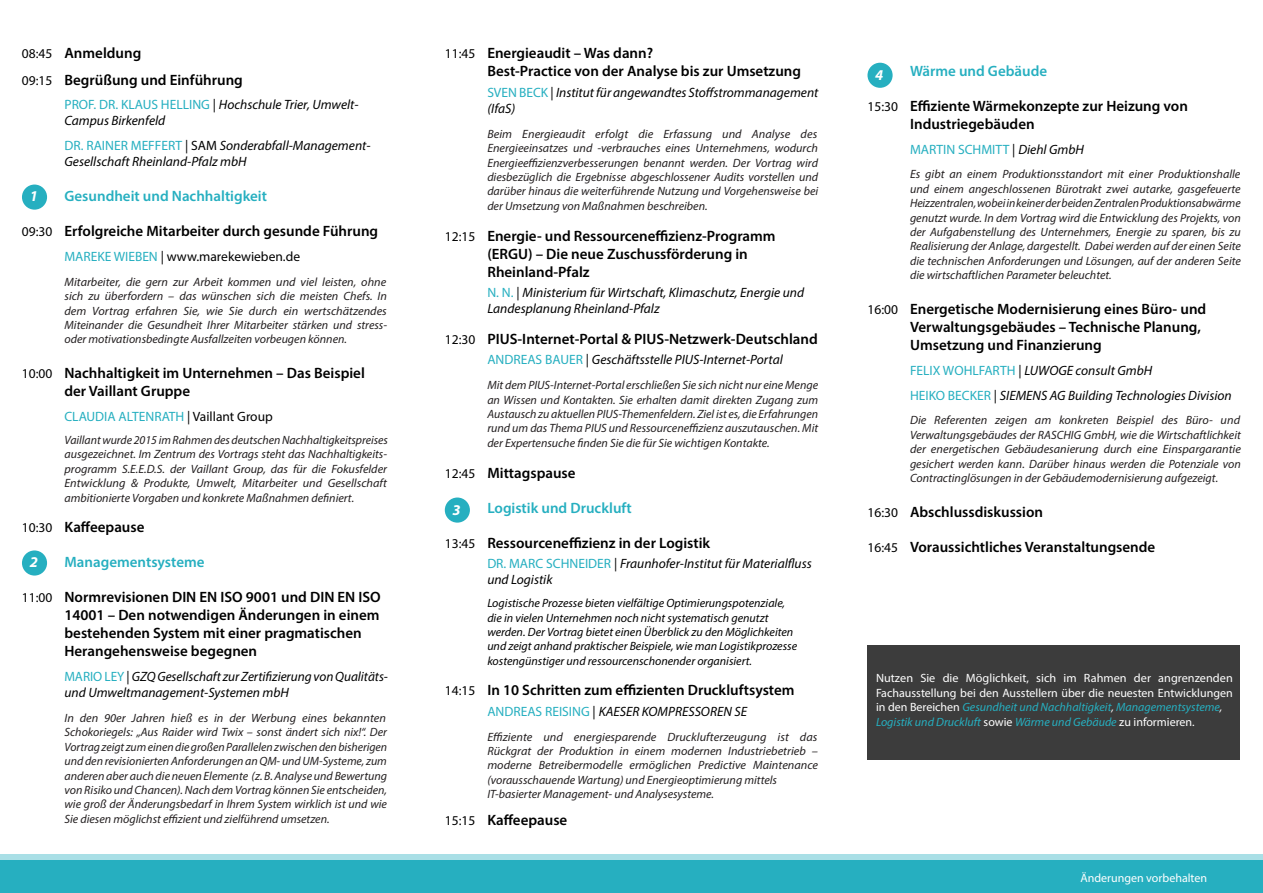
<style>
.page{position:relative;width:1263px;height:893px;background:#fff}
.page>*{position:absolute;margin:0;border:0;box-sizing:border-box;transform-origin:0 0}
.t1{font:600 15px/18px "Myriad Pro";color:#000}
.t2{font:600 15px "Myriad Pro";color:#26afc0}
.t3{font:italic 700 15px "Myriad Pro";color:#fff}
.t4{font:italic 13.5px/16.2px "Myriad Pro";color:#000}
.t5{font:13.5px "Myriad Pro";color:#26afc0}
.t6{font:13.5px "Myriad Pro";color:#000}
.t7{font:italic 12px/14.4px "Myriad Pro";color:#231f20;text-align:justify}
.t8{font:italic 12px/14.4px "Myriad Pro";color:#000}
.t9{font:12px/14.4px "Myriad Pro";color:#fff;text-align:justify}
.t10{font:italic 12px "Myriad Pro";color:#26afc0}
.s1{font-weight:400;font-size:13.5px}
.s2{font-style:normal;color:#26afc0}
.s3{font-style:normal}
.s4{color:#26afc0}
.s5{color:#000}
.s6{font-style:italic;color:#000}
.s7{font-style:italic;color:#26afc0}
.s8{font-style:italic}
.s9{font-style:normal;color:#fff}
</style>
<div class="page">
<div style="left:867px;top:645px;width:373px;height:115px;background:#3c3c3c"></div>
<svg style="left:0;top:854px;width:1263px;height:7px;fill:#a9dfe6"></svg>
<div style="left:0;top:861px;width:1263px;height:32px;background:#26afc0"></div>
<div style="left:22px;top:185px;width:25px;height:25px;background:#26afc0;border-radius:50%"></div>
<div style="left:22px;top:550px;width:25px;height:26px;background:#26afc0;border-radius:50%"></div>
<div style="left:445px;top:497px;width:25px;height:26px;background:#26afc0;border-radius:50%"></div>
<div style="left:867px;top:63px;width:26px;height:25px;background:#26afc0;border-radius:50%"></div>
<p class="t1" style="left:22px;top:44px;width:121px"><span class="s1">08:45</span> Anmeldung</p>
<p class="t1" style="left:22px;top:70px;width:222px"><span class="s1">09:15</span> Begrüßung und Einführung</p>
<p class="t4" style="left:64px;top:96px;width:296px"><span class="s2">PROF. DR. KLAUS HELLING</span> <span class="s3">|</span> Hochschule Trier, Umwelt-<br>Campus Birkenfeld</p>
<p class="t4" style="left:64px;top:137px;width:308px"><span class="s2">DR. RAINER MEFFERT</span> <span class="s3">| SAM</span> Sonderabfall-Management-<br>Gesellschaft Rheinland-Pfalz mbH</p>
<p class="t2" style="left:64px;top:187px;width:204px">Gesundheit und Nachhaltigkeit</p>
<p class="t1" style="left:22px;top:222px;width:358px"><span class="s1">09:30</span> Erfolgreiche Mitarbeiter durch gesunde Führung</p>
<p class="t6" style="left:64px;top:248px;width:237px"><span class="s4">MAREKE WIEBEN</span> | www.marekewieben.de</p>
<p class="t7" style="left:64px;top:274px;width:324px">Mitarbeiter, die gern zur Arbeit kommen und viel leisten, ohne sich zu überfordern – das wünschen sich die meisten Chefs. In dem Vortrag erfahren Sie, wie Sie durch ein wertschätzendes Miteinander die Gesundheit Ihrer Mitarbeiter stärken und stress&shy;oder motivationsbedingte Ausfallzeiten vorbeugen können.</p>
<p class="t1" style="left:64px;top:364px;width:302px;text-indent:-43px"><span class="s1">10:00</span> Nachhaltigkeit im Unternehmen – Das Beispiel der Vaillant Gruppe</p>
<p class="t5" style="left:64px;top:408px;width:210px">CLAUDIA ALTENRATH <span class="s5">| Vaillant Group</span></p>
<p class="t7" style="left:64px;top:433px;width:325px">Vaillant wurde 2015 im Rahmen des deutschen Nachhaltigkeitspreises ausgezeichnet. Im Zentrum des Vortrags steht das Nachhaltigkeits&shy;programm S.E.E.D.S. der Vaillant Group, das für die Fokusfelder Entwicklung &amp; Produkte, Umwelt, Mitarbeiter und Gesellschaft ambitionierte Vorgaben und konkrete Maßnahmen definiert.</p>
<p class="t1" style="left:22px;top:518px;width:124px"><span class="s1">10:30</span> Kaffeepause</p>
<p class="t2" style="left:64px;top:553px;width:142px">Managementsysteme</p>
<p class="t1" style="left:64px;top:588px;width:318px;text-indent:-43px"><span class="s1">11:00</span> Normrevisionen DIN EN ISO 9001 und DIN EN ISO 14001 – Den notwendigen Änderungen in einem bestehenden System mit einer pragmatischen Herangehensweise begegnen</p>
<p class="t4" style="left:64px;top:668px;width:325px"><span class="s2">MARIO LEY</span> <span class="s3">|</span> GZQ Gesellschaft zur Zertifizierung von Qualitäts&shy;und Umweltmanagement-Systemen mbH</p>
<p class="t7" style="left:64px;top:711px;width:324px">In den 90er Jahren hieß es in der Werbung eines bekannten Schokoriegels: „Aus Raider wird Twix – sonst ändert sich nix!“. Der Vortrag zeigt zum einen die großen Parallelen zwischen den bisherigen und den revisionierten Anforderungen an QM- und UM-Systeme, zum anderen aber auch die neuen Elemente (z. B. Analyse und Bewertung von Risiko und Chancen). Nach dem Vortrag können Sie entscheiden, wie groß der Änderungsbedarf in Ihrem System wirklich ist und wie Sie diesen möglichst effizient und zielführend umsetzen.</p>
<p class="t3" style="left:30px;top:187px;width:10px">1</p>
<p class="t3" style="left:30px;top:552px;width:10px">2</p>
<p class="t1" style="left:487px;top:44px;width:315px;text-indent:-43px"><span class="s1">11:45</span> Energieaudit – Was dann?<br>Best-Practice von der Analyse bis zur Umsetzung</p>
<p class="t4" style="left:487px;top:84px;width:333px"><span class="s2">SVEN BECK</span> <span class="s3">|</span> Institut für angewandtes Stoffstrommanagement (IfaS)</p>
<p class="t7" style="left:487px;top:126px;width:332px">Beim Energieaudit erfolgt die Erfassung und Analyse des Energieeinsatzes und -verbrauches eines Unternehmens, wodurch Energieeffizienzverbesserungen benannt werden. Der Vortrag wird diesbezüglich die Ergebnisse abgeschlossener Audits vorstellen und darüber hinaus die weiterführende Nutzung und Vorgehensweise bei der Umsetzung von Maßnahmen beschreiben.</p>
<p class="t1" style="left:487px;top:226px;width:290px;text-indent:-43px"><span class="s1">12:15</span> Energie- und Ressourceneffizienz-Programm (ERGU) – Die neue Zuschussförderung in<br>Rheinland-Pfalz</p>
<p class="t4" style="left:487px;top:284px;width:318px"><span class="s2">N. N.</span> <span class="s3">|</span> Ministerium für Wirtschaft, Klimaschutz, Energie und<br>Landesplanung Rheinland-Pfalz</p>
<p class="t1" style="left:445px;top:330px;width:374px"><span class="s1">12:30</span> PIUS-Internet-Portal &amp; PIUS-Netzwerk-Deutschland</p>
<p class="t4" style="left:487px;top:352px;width:297px"><span class="s2">ANDREAS BAUER</span> <span class="s3">|</span> Geschäftsstelle PIUS-Internet-Portal</p>
<p class="t7" style="left:487px;top:378px;width:332px">Mit dem PIUS-Internet-Portal erschließen Sie sich nicht nur eine Menge an Wissen und Kontakten. Sie erhalten damit direkten Zugang zum Austausch zu aktuellen PIUS-Themenfeldern. Ziel ist es, die Erfahrungen rund um das Thema PIUS und Ressourceneffizienz auszutauschen. Mit der Expertensuche finden Sie die für Sie wichtigen Kontakte.</p>
<p class="t1" style="left:445px;top:463px;width:132px"><span class="s1">12:45</span> Mittagspause</p>
<p class="t2" style="left:487px;top:498px;width:146px">Logistik und Druckluft</p>
<p class="t1" style="left:445px;top:533px;width:267px"><span class="s1">13:45</span> Ressourceneffizienz in der Logistik</p>
<p class="t4" style="left:487px;top:555px;width:326px"><span class="s2">DR. MARC SCHNEIDER</span> <span class="s3">|</span> Fraunhofer-Institut für Materialfluss und Logistik</p>
<p class="t8" style="left:487px;top:596px;width:311px">Logistische Prozesse bieten vielfältige Optimierungspotenziale, die in vielen Unternehmen noch nicht systematisch genutzt werden. Der Vortrag bietet einen Überblick zu den Möglichkeiten und zeigt anhand praktischer Beispiele, wie man Logistikprozesse kostengünstiger und ressourcenschonender organisiert.</p>
<p class="t1" style="left:445px;top:681px;width:351px"><span class="s1">14:15</span> In 10 Schritten zum effizienten Druckluftsystem</p>
<p class="t4" style="left:487px;top:703px;width:261px"><span class="s2">ANDREAS REISING</span> <span class="s3">|</span> KAESER KOMPRESSOREN SE</p>
<p class="t7" style="left:487px;top:729px;width:332px">Effiziente und energiesparende Drucklufterzeugung ist das Rückgrat der Produktion in einem modernen Industriebetrieb – moderne Betreibermodelle ermöglichen Predictive Maintenance (vorausschauende Wartung) und Energieoptimierung mittels</p>
<p class="t7" style="left:487px;top:787px;width:228px">IT-basierter Management- und Analysesysteme.</p>
<p class="t1" style="left:445px;top:810px;width:124px"><span class="s1">15:15</span> Kaffeepause</p>
<p class="t3" style="left:452px;top:500px;width:10px">3</p>
<p class="t2" style="left:910px;top:61px;width:139px">Wärme und Gebäude</p>
<p class="t1" style="left:910px;top:97px;width:279px;text-indent:-43px"><span class="s1">15:30</span> Effiziente Wärmekonzepte zur Heizung von<br>Industriegebäuden</p>
<p class="t5" style="left:910px;top:141px;width:175px">MARTIN SCHMITT <span class="s5">|</span> <span class="s6">Diehl GmbH</span></p>
<p class="t7" style="left:910px;top:167px;width:332px">Es gibt an einem Produktionsstandort mit einer Produktionshalle und einem angeschlossenen Bürotrakt zwei autarke, gasgefeuerte Heizzentralen, wobei in keiner der beiden Zentralen Produktionsabwärme genutzt wurde. In dem Vortrag wird die Entwicklung des Projekts, von der Aufgabenstellung des Unternehmers, Energie zu sparen, bis zu Realisierung der Anlage, dargestellt. Dabei werden auf der einen Seite die technischen Anforderungen und Lösungen, auf der anderen Seite die wirtschaftlichen Parameter beleuchtet.</p>
<p class="t1" style="left:910px;top:300px;width:298px;text-indent:-43px"><span class="s1">16:00</span> Energetische Modernisierung eines Büro- und<br>Verwaltungsgebäudes – Technische Planung,<br>Umsetzung und Finanzierung</p>
<p class="t4" style="left:910px;top:362px;width:244px"><span class="s2">FELIX WOHLFARTH</span> <span class="s3">|</span> LUWOGE consult GmbH</p>
<p class="t4" style="left:910px;top:387px;width:323px"><span class="s2">HEIKO BECKER</span> <span class="s3">|</span> SIEMENS AG Building Technologies Division</p>
<p class="t7" style="left:910px;top:413px;width:332px">Die Referenten zeigen am konkreten Beispiel des Büro- und Verwaltungsgebäudes der RASCHIG GmbH, wie die Wirtschaftlichkeit der energetischen Gebäudesanierung durch eine Einspargarantie gesichert werden kann. Darüber hinaus werden die Potenziale von Contractinglösungen in der Gebäudemodernisierung aufgezeigt.</p>
<p class="t1" style="left:867px;top:503px;width:177px"><span class="s1">16:30</span> Abschlussdiskussion</p>
<p class="t1" style="left:867px;top:538px;width:289px"><span class="s1">16:45</span> Voraussichtliches Veranstaltungsende</p>
<p class="t3" style="left:875px;top:65px;width:10px">4</p>
<p class="t9" style="left:876px;top:671px;width:358px">Nutzen Sie die Möglichkeit, sich im Rahmen der angrenzenden Fachausstellung bei den Ausstellern über die neuesten Entwicklungen in den Bereichen <span class="s7">Gesundheit und Nachhaltigkeit</span><span class="s8">,</span> <span class="s7">Managementsysteme</span><span class="s8">,</span></p>
<p class="t10" style="left:876px;top:714px;width:320px">Logistik und Druckluft <span class="s9">sowie</span> Wärme und Gebäude <span class="s9">zu informieren.</span></p>
<p class="t9" style="left:1080px;top:871px;width:128px">Änderungen vorbehalten</p>
</div>
